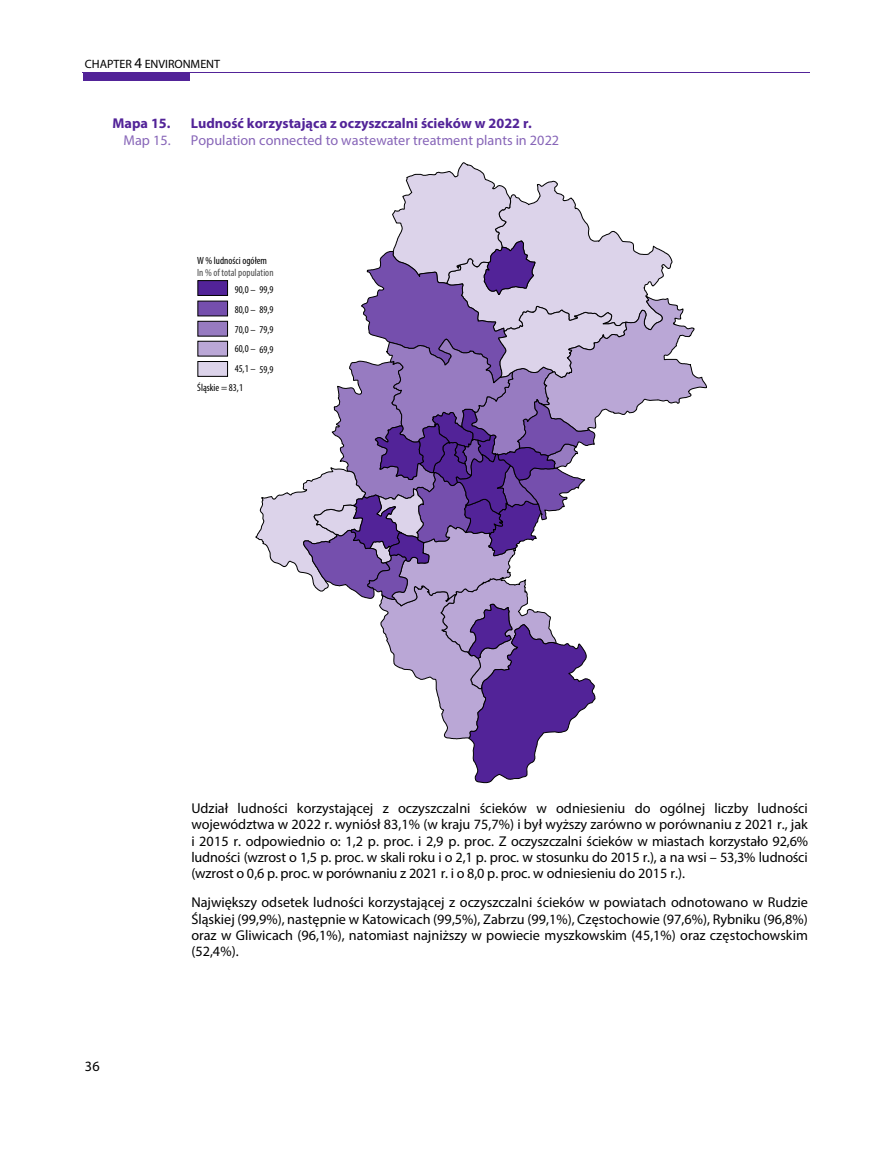
<style>
.page{position:relative;width:893px;height:1149px;background:#fff}
.page>*{position:absolute;margin:0;border:0;box-sizing:border-box;transform-origin:0 0}
.t1{font:14.25px/16.5px "Myriad Pro";letter-spacing:-.005em;color:#000;text-align:justify}
.t2{font:14.25px "Myriad Pro";color:#8765b8}
.t3{font:700 14.25px "Myriad Pro";color:#522398}
.t4{font:12px "Myriad Pro";color:#000}
.t5{font:condensed 10.5px "Myriad Pro";color:#000}
.t6{font:condensed 10.5px "Myriad Pro";color:#4c4c4c}
.s1{font-size:15px}
</style>
<div class="page">
<hr style="left:83px;top:73px;width:727px;height:1px;background:#522398">
<div style="left:83px;top:73px;width:106px;height:7px;background:#522398"></div>
<svg style="left:255px;top:162px;width:452px;height:621px"></svg>
<div style="left:198px;top:280px;width:30px;height:15px;background:#522398;border:1px solid #000"></div>
<div style="left:198px;top:301px;width:30px;height:15px;background:#754fad"></div>
<div style="left:198px;top:321px;width:30px;height:15px;background:#977bc1;border:1px solid #000"></div>
<div style="left:198px;top:341px;width:30px;height:15px;background:#baa7d6;border:1px solid #000"></div>
<div style="left:198px;top:361px;width:30px;height:15px;background:#dcd3ea;border:1px solid #000"></div>
<p class="t4" style="left:85px;top:56px;width:137px">CHAPTER <span class="s1">4</span> ENVIRONMENT</p>
<p class="t3" style="left:112px;top:114px;width:60px">Mapa 15.</p>
<p class="t3" style="left:191px;top:114px;width:343px">Ludność korzystająca z oczyszczalni ścieków w 2022 r.</p>
<p class="t2" style="left:123px;top:131px;width:49px">Map 15.</p>
<p class="t2" style="left:191px;top:131px;width:370px">Population connected to wastewater treatment plants in 2022</p>
<p class="t5" style="left:197px;top:254px;width:71px">W % ludności ogółem</p>
<p class="t6" style="left:197px;top:266px;width:78px">In % of total population</p>
<p class="t5" style="left:235px;top:283px;width:40px">90,0 – 99,9</p>
<p class="t5" style="left:235px;top:302px;width:40px">80,0 – 89,9</p>
<p class="t5" style="left:235px;top:322px;width:40px">70,0 – 79,9</p>
<p class="t5" style="left:235px;top:342px;width:40px">60,0 – 69,9</p>
<p class="t5" style="left:235px;top:362px;width:40px">45,1 – 59,9</p>
<p class="t5" style="left:197px;top:381px;width:47px">Śląskie = 83,1</p>
<p class="t1" style="left:85px;top:1057px;width:16px">36</p>
<p class="t1" style="left:191px;top:799px;width:618px">Udział ludności korzystającej z oczyszczalni ścieków w odniesieniu do ogólnej liczby ludności województwa w 2022 r. wyniósł 83,1% (w kraju 75,7%) i był wyższy zarówno w porównaniu z 2021 r., jak i 2015 r. odpowiednio o: 1,2 p. proc. i 2,9 p. proc. Z oczyszczalni ścieków w miastach korzystało 92,6% ludności (wzrost o 1,5 p. proc. w skali roku i o 2,1 p. proc. w stosunku do 2015 r.), a na wsi – 53,3% ludności (wzrost o 0,6 p. proc. w porównaniu z 2021 r. i o 8,0 p. proc. w odniesieniu do 2015 r.).</p>
<p class="t1" style="left:191px;top:893px;width:618px">Największy odsetek ludności korzystającej z oczyszczalni ścieków w powiatach odnotowano w Rudzie Śląskiej (99,9%), następnie w Katowicach (99,5%), Zabrzu (99,1%), Częstochowie (97,6%), Rybniku (96,8%) oraz w Gliwicach (96,1%), natomiast najniższy w powiecie myszkowskim (45,1%) oraz częstochowskim (52,4%).</p>
</div>
